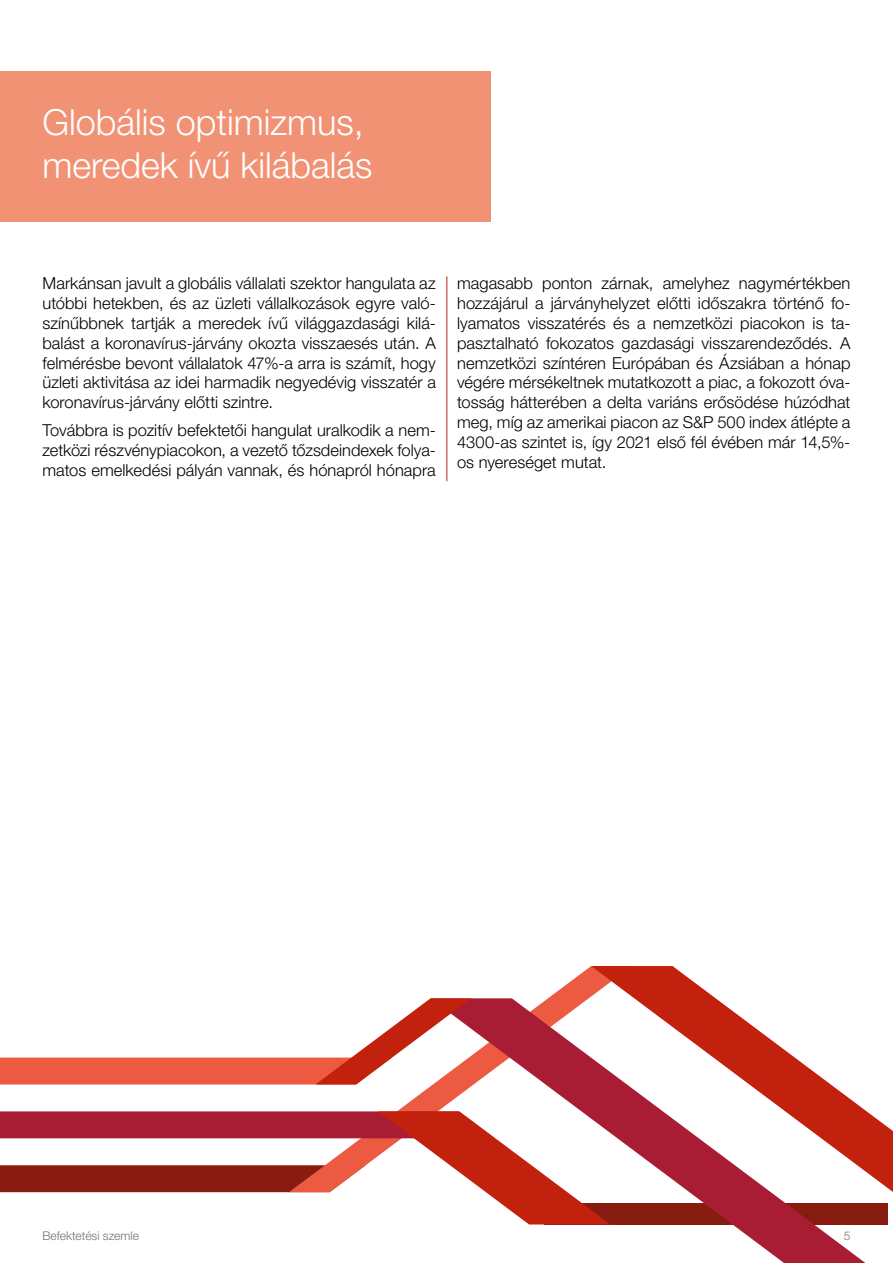
<style>
.page{position:relative;width:893px;height:1263px;background:#fff}
.page>*{position:absolute;margin:0;border:0;box-sizing:border-box;transform-origin:0 0}
.t1{font:300 36px/43.2px "Helvetica Neue LT Pro";color:#fff}
.t2{font:300 16.5px/19.8px "Helvetica Neue LT Pro";color:#000;text-align:justify}
.t3{font:300 12px "Helvetica Neue LT Pro";color:#707173}
</style>
<div class="page">
<div style="left:0;top:71px;width:490px;height:150px;background:#f29275"></div>
<hr style="left:446px;top:276px;width:1px;height:205px;background:#c1210d">
<div style="left:544px;top:1203px;width:343px;height:21px;background:#881c11"></div>
<svg style="left:289px;top:966px;width:302px;height:145px"></svg>
<svg style="left:430px;top:998px;width:435px;height:265px"></svg>
<svg style="left:591px;top:966px;width:302px;height:226px"></svg>
<svg style="left:0;top:998px;width:471px;height:86px"></svg>
<svg style="left:0;top:1111px;width:610px;height:113px"></svg>
<h1 class="t1" style="left:43px;top:100px;width:332px">Globális optimizmus, meredek ívű kilábalás</h1>
<p class="t2" style="left:43px;top:273px;width:395px">Markánsan javult a globális vállalati szektor hangulata az utóbbi hetekben, és az üzleti vállalkozások egyre való&shy;színűbbnek tartják a meredek ívű világgazdasági kilá&shy;balást a koronavírus-járvány okozta visszaesés után. A felmérésbe bevont vállalatok 47%-a arra is számít, hogy üzleti aktivitása az idei harmadik negyedévig visszatér a koronavírus-járvány előtti szintre.</p>
<p class="t2" style="left:43px;top:420px;width:395px">Továbbra is pozitív befektetői hangulat uralkodik a nem&shy;zetközi részvénypiacokon, a vezető tőzsdeindexek folya&shy;matos emelkedési pályán vannak, és hónapról hónapra</p>
<p class="t2" style="left:457px;top:273px;width:395px">magasabb ponton zárnak, amelyhez nagymértékben hozzájárul a járványhelyzet előtti időszakra történő fo&shy;lyamatos visszatérés és a nemzetközi piacokon is ta&shy;pasztalható fokozatos gazdasági visszarendeződés. A nemzetközi színtéren Európában és Ázsiában a hónap végére mérsékeltnek mutatkozott a piac, a fokozott óva&shy;tosság hátterében a delta variáns erősödése húzódhat meg, míg az amerikai piacon az S&amp;P 500 index átlépte a 4300-as szintet is, így 2021 első fél évében már 14,5%- os nyereséget mutat.</p>
<p class="t3" style="left:43px;top:1228px;width:98px">Befektetési szemle</p>
<p class="t3" style="left:844px;top:1228px;width:8px">5</p>
</div>
